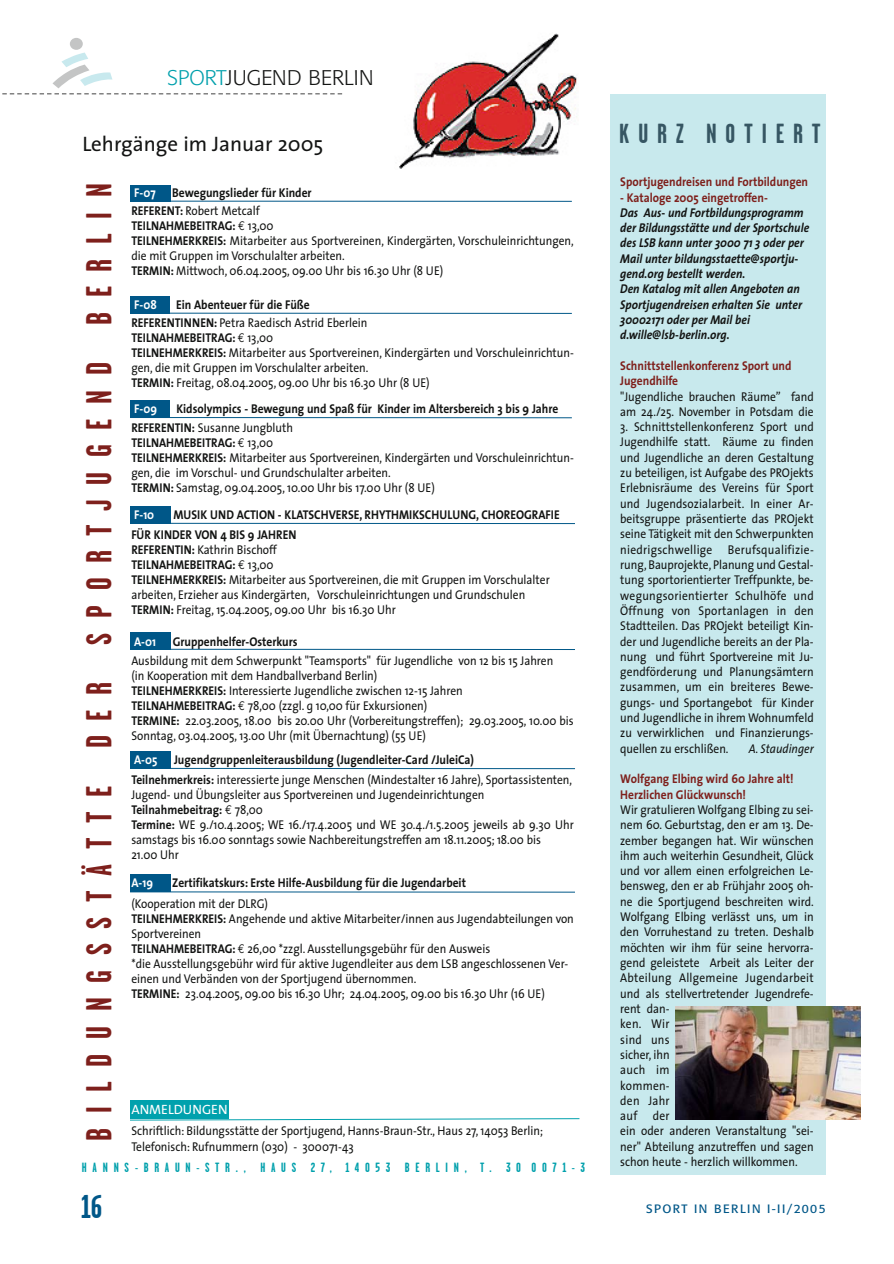
<style>
.page{position:relative;width:894px;height:1264px;background:#fff}
.page>*{position:absolute;margin:0;border:0;box-sizing:border-box;transform-origin:0 0}
.t1{font:700 36px "Garage Gothic";letter-spacing:.405em;color:#7e201c}
.t2{font:700 33px "Garage Gothic";color:#005788}
.t3{font:700 27.6px "Garage Gothic";letter-spacing:.32em;color:#365663}
.t4{font:21px "The Sans";color:#131413}
.t5{font:300 21px "Formata";color:#131413}
.t6{font:13.5px "The Sans";color:#fff}
.t7{font:700 13.35px "Garage Gothic";letter-spacing:.43em;color:#00a0ac}
.t8{font:12.75px/15.3px "The Sans";color:#131413;scale:.9 1}
.t9{font:700 12.75px/19.5px "The Sans";color:#131413;scale:.9 1}
.t10{font:italic 700 12.75px/15.3px "The Sans";color:#131413;scale:.9 1}
.t11{font:700 12.75px/15.3px "The Sans";color:#7e201c;scale:.9 1}
.t12{font:700 12.75px "The Sans";color:#fff;scale:.9 1}
.t13{font:italic 12.75px "The Sans";color:#131413;scale:.9 1}
.t14{font:12.75px "The Sans";letter-spacing:.185em;color:#fff;scale:.9 1}
.t15{font:12px "Formata";letter-spacing:.115em;color:#005788}
.s1{color:#00a0ac}
.s2{font-weight:400}
.s3{font-weight:700}
.s4{font-family:"Euro Mono"}
.s5{font-weight:700;color:#fff}
</style>
<div class="page">
<div style="left:129px;top:185px;width:41px;height:16px;background:#005788"></div>
<hr style="left:129px;top:201px;width:442px;height:1px;background:#005788">
<div style="left:129px;top:506px;width:41px;height:17px;background:#005788"></div>
<div style="left:129px;top:632px;width:41px;height:17px;background:#005788"></div>
<div style="left:130px;top:751px;width:41px;height:17px;background:#005788"></div>
<div style="left:129px;top:874px;width:41px;height:18px;background:#005788"></div>
<div style="left:129px;top:296px;width:41px;height:17px;background:#005788"></div>
<div style="left:129px;top:400px;width:41px;height:17px;background:#005788"></div>
<hr style="left:129px;top:891px;width:446px;height:1px;background:#005888">
<hr style="left:129px;top:417px;width:442px;height:1px;background:#005888">
<div style="left:129px;top:1099px;width:100px;height:19px;background:#00a1ad"></div>
<div style="left:70px;top:38px;width:13px;height:12px;background:#c4c5c5;border-radius:50%"></div>
<svg style="left:2px;top:53px;width:340px;height:41px"></svg>
<img style="left:399px;top:33px;width:178px;height:136px">
<svg style="left:130px;top:1118px;width:449px;height:2px"></svg>
<div style="left:610px;top:94px;width:215px;height:1080px;background:#c8e9ed"></div>
<hr style="left:130px;top:768px;width:445px;height:1px;background:#005888">
<hr style="left:129px;top:523px;width:446px;height:1px;background:#005888">
<hr style="left:129px;top:313px;width:442px;height:1px;background:#005888">
<hr style="left:129px;top:649px;width:446px;height:1px;background:#005888">
<div style="left:81px;top:175px;width:49px;height:967px;background:#fff"></div>
<img style="left:675px;top:1006px;width:185px;height:112px">
<h3 class="t5" style="left:167px;top:69px;width:208px"><span class="s1">SPORT</span>JUGEND BERLIN</h3>
<h3 class="t4" style="left:82px;top:136px;width:242px">Lehrgänge im Januar 2005</h3>
<h1 class="t1" style="left:85px;top:1140px;width:958px;rotate:-90deg">BILDUNGSSTÄTTE DER SPORTJUGEND BERLIN</h1>
<p class="t9" style="left:131px;top:184px;width:202px;line-height:18px;text-indent:41px">Bewegungslieder für Kinder<br>REFERENT: <span class="s2">Robert Metcalf</span></p>
<p class="t8" style="left:131px;top:219px;width:493px"><span class="s3">TEILNAHMEBEITRAG:</span> <span class="s4">€</span> 13,00<br><span class="s3">TEILNEHMERKREIS:</span> Mitarbeiter aus Sportvereinen, Kindergärten, Vorschuleinrichtungen, die mit Gruppen im Vorschulalter arbeiten.<br><span class="s3">TERMIN:</span> Mittwoch, 06.04.2005, 09.00 Uhr bis 16.30 Uhr (8 UE)</p>
<p class="t12" style="left:134px;top:298px;width:27px">F-08</p>
<p class="t12" style="left:134px;top:186px;width:25px">F-07</p>
<p class="t9" style="left:131px;top:296px;width:264px;line-height:18px;text-indent:45px">Ein Abenteuer für die Füße<br>REFERENTINNEN: <span class="s2">Petra Raedisch Astrid Eberlein</span></p>
<p class="t8" style="left:131px;top:332px;width:493px"><span class="s3">TEILNAHMEBEITRAG:</span> <span class="s4">€</span> 13,00<br><span class="s3">TEILNEHMERKREIS:</span> Mitarbeiter aus Sportvereinen, Kindergärten und Vorschuleinrichtun&shy;gen, die mit Gruppen im Vorschulalter arbeiten.<br><span class="s3">TERMIN:</span> Freitag, 08.04.2005, 09.00 Uhr bis 16.30 Uhr (8 UE)</p>
<p class="t12" style="left:134px;top:402px;width:27px">F-09</p>
<p class="t9" style="left:131px;top:399px;width:476px;text-indent:45px">Kidsolympics - Bewegung und Spaß für Kinder im Altersbereich 3 bis 9 Jahre<br>REFERENTIN: <span class="s2">Susanne Jungbluth</span></p>
<p class="t8" style="left:131px;top:437px;width:493px"><span class="s3">TEILNAHMEBEITRAG:</span> <span class="s4">€</span> 13,00<br><span class="s3">TEILNEHMERKREIS:</span> Mitarbeiter aus Sportvereinen, Kindergärten und Vorschuleinrichtun&shy;gen, die im Vorschul- und Grundschulalter arbeiten.<br><span class="s3">TERMIN:</span> Samstag, 09.04.2005, 10.00 Uhr bis 17.00 Uhr (8 UE)</p>
<p class="t12" style="left:134px;top:508px;width:24px">F-10</p>
<p class="t9" style="left:131px;top:505px;width:477px;text-indent:42px">MUSIK UND ACTION - KLATSCHVERSE, RHYTHMIKSCHULUNG, CHOREOGRAFIE<br>FÜR KINDER VON 4 BIS 9 JAHREN</p>
<p class="t8" style="left:131px;top:543px;width:466px"><span class="s3">REFERENTIN:</span> Kathrin Bischoff<br><span class="s3">TEILNAHMEBEITRAG:</span> <span class="s4">€</span> 13,00<br><span class="s3">TEILNEHMERKREIS:</span> Mitarbeiter aus Sportvereinen, die mit Gruppen im Vorschulalter arbeiten, Erzieher aus Kindergärten, Vorschuleinrichtungen und Grundschulen <span class="s3">TERMIN:</span> Freitag, 15.04.2005, 09.00 Uhr bis 16.30 Uhr</p>
<p class="t12" style="left:134px;top:634px;width:26px">A-01</p>
<p class="t9" style="left:173px;top:631px;width:140px">Gruppenhelfer-Osterkurs</p>
<p class="t8" style="left:131px;top:654px;width:493px">Ausbildung mit dem Schwerpunkt "Teamsports" für Jugendliche von 12 bis 15 Jahren<br>(in Kooperation mit dem Handballverband Berlin)<br><span class="s3">TEILNEHMERKREIS:</span> Interessierte Jugendliche zwischen 12-15 Jahren<br><span class="s3">TEILNAHMEBEITRAG:</span> <span class="s4">€</span> 78,00 (zzgl. ¤ 10,00 für Exkursionen)<br><span class="s3">TERMINE:</span> 22.03.2005, 18.00 bis 20.00 Uhr (Vorbereitungstreffen); 29.03.2005, 10.00 bis Sonntag, 03.04.2005, 13.00 Uhr (mit Übernachtung) (55 UE)</p>
<p class="t12" style="left:134px;top:753px;width:28px">A-05</p>
<p class="t9" style="left:131px;top:750px;width:491px;text-indent:43px">Jugendgruppenleiterausbildung (Jugendleiter-Card /JuleiCa)<br>Teilnehmerkreis: <span class="s2">interessierte junge Menschen (Mindestalter 16 Jahre), Sportassistenten,</span></p>
<p class="t8" style="left:131px;top:788px;width:493px">Jugend- und Übungsleiter aus Sportvereinen und Jugendeinrichtungen <span class="s3">Teilnahmebeitrag:</span> <span class="s4">€</span> 78,00<br><span class="s3">Termine:</span> WE 9./10.4.2005; WE 16./17.4.2005 und WE 30.4./1.5.2005 jeweils ab 9.30 Uhr samstags bis 16.00 sonntags sowie Nachbereitungstreffen am 18.11.2005; 18.00 bis<br>21.00 Uhr <span class="s5">F-neu</span></p>
<p class="t12" style="left:131px;top:876px;width:26px">A-19</p>
<p class="t9" style="left:172px;top:873px;width:328px">Zertifikatskurs: Erste Hilfe-Ausbildung für die Jugendarbeit</p>
<p class="t8" style="left:131px;top:897px;width:493px">(Kooperation mit der DLRG)<br><span class="s3">TEILNEHMERKREIS:</span> Angehende und aktive Mitarbeiter/innen aus Jugendabteilungen von Sportvereinen<br><span class="s3">TEILNAHMEBEITRAG:</span> <span class="s4">€</span> 26,00 *zzgl. Ausstellungsgebühr für den Ausweis<br>*die Ausstellungsgebühr wird für aktive Jugendleiter aus dem LSB angeschlossenen Ver&shy;einen und Verbänden von der Sportjugend übernommen.<br><span class="s3">TERMINE:</span> 23.04.2005, 09.00 bis 16.30 Uhr; 24.04.2005, 09.00 bis 16.30 Uhr (16 UE)</p>
<p class="t14" style="left:131px;top:1103px;width:116px">ANMELDUNGEN</p>
<p class="t8" style="left:131px;top:1123px;width:459px;line-height:15.8px">Schriftlich: Bildungsstätte der Sportjugend, Hanns-Braun-Str., Haus 27, 14053 Berlin;<br>Telefonisch: Rufnummern (030) - 300071-43</p>
<p class="t6" style="left:131px;top:1104px;width:98px">ANMELDUNGEN</p>
<p class="t7" style="left:82px;top:1162px;width:504px">HANNS-BRAUN-STR., HAUS 27, 14053 BERLIN, T. 30 0071-3</p>
<h2 class="t2" style="left:81px;top:1193px;width:23px">16</h2>
<h3 class="t3" style="left:619px;top:123px;width:203px">KURZ NOTIERT</h3>
<p class="t11" style="left:620px;top:175px;width:210px">Sportjugendreisen und Fortbildungen</p>
<p class="t11" style="left:620px;top:190px;width:165px">- Kataloge 2005 eingetroffen-</p>
<p class="t10" style="left:620px;top:205px;width:211px">Das Aus- und Fortbildungsprogramm der Bildungsstätte und der Sportschule des LSB kann unter 3000 71 3 oder per Mail unter bildungsstaette@sportju&shy;gend.org bestellt werden.<br>Den Katalog mit allen Angeboten an Sportjugendreisen erhalten Sie unter 30002171 oder per Mail bei d.wille@lsb-berlin.org.</p>
<p class="t11" style="left:620px;top:358px;width:192px">Schnittstellenkonferenz Sport und<br>Jugendhilfe</p>
<p class="t8" style="left:620px;top:390px;width:216px">"Jugendliche brauchen Räume” fand am 24./25. November in Potsdam die</p>
<p class="t8" style="left:620px;top:420px;width:216px;text-align:justify">3. Schnittstellenkonferenz Sport und Jugendhilfe statt. Räume zu finden und Jugendliche an deren Gestaltung zu beteiligen, ist Aufgabe des PROjekts Erlebnisräume des Vereins für Sport und Jugendsozialarbeit. In einer Ar&shy;beitsgruppe präsentierte das PROjekt seine Tätigkeit mit den Schwerpunkten niedrigschwellige Berufsqualifizie&shy;rung, Bauprojekte, Planung und Gestal&shy;tung sportorientierter Treffpunkte, be&shy;wegungsorientierter Schulhöfe und Öffnung von Sportanlagen in den Stadtteilen. Das PROjekt beteiligt Kin&shy;der und Jugendliche bereits an der Pla&shy;nung und führt Sportvereine mit Ju&shy;gendförderung und Planungsämtern zusammen, um ein breiteres Bewe&shy;gungs- und Sportangebot für Kinder und Jugendliche in ihrem Wohnumfeld zu verwirklichen und Finanzierungs&shy;quellen zu erschlißen.</p>
<p class="t13" style="left:748px;top:743px;width:74px">A. Staudinger</p>
<p class="t11" style="left:620px;top:771px;width:194px">Wolfgang Elbing wird 60 Jahre alt!<br>Herzlichen Glückwunsch!</p>
<p class="t8" style="left:620px;top:803px;width:216px">Wir gratulieren Wolfgang Elbing zu sei&shy;nem 60. Geburtstag, den er am 13. De&shy;zember begangen hat. Wir wünschen ihm auch weiterhin Gesundheit, Glück und vor allem einen erfolgreichen Le&shy;bensweg, den er ab Frühjahr 2005 oh&shy;ne die Sportjugend beschreiten wird.<br>Wolfgang Elbing verlässt uns, um in den Vorruhestand zu treten. Deshalb möchten wir ihm für seine hervorra&shy;gend geleistete Arbeit als Leiter der<br>Abteilung Allgemeine Jugendarbeit und als stellvertretender Jugendrefe&shy;rent dan-<br>ken. Wir<br>sind uns<br>sicher, ihn<br>auch im<br>kommen-<br>den Jahr<br>auf der<br>ein oder anderen Veranstaltung "sei&shy;ner" Abteilung anzutreffen und sagen schon heute - herzlich willkommen.</p>
<p class="t15" style="left:646px;top:1203px;width:181px">SPORT IN BERLIN I-II/2005</p>
</div>
